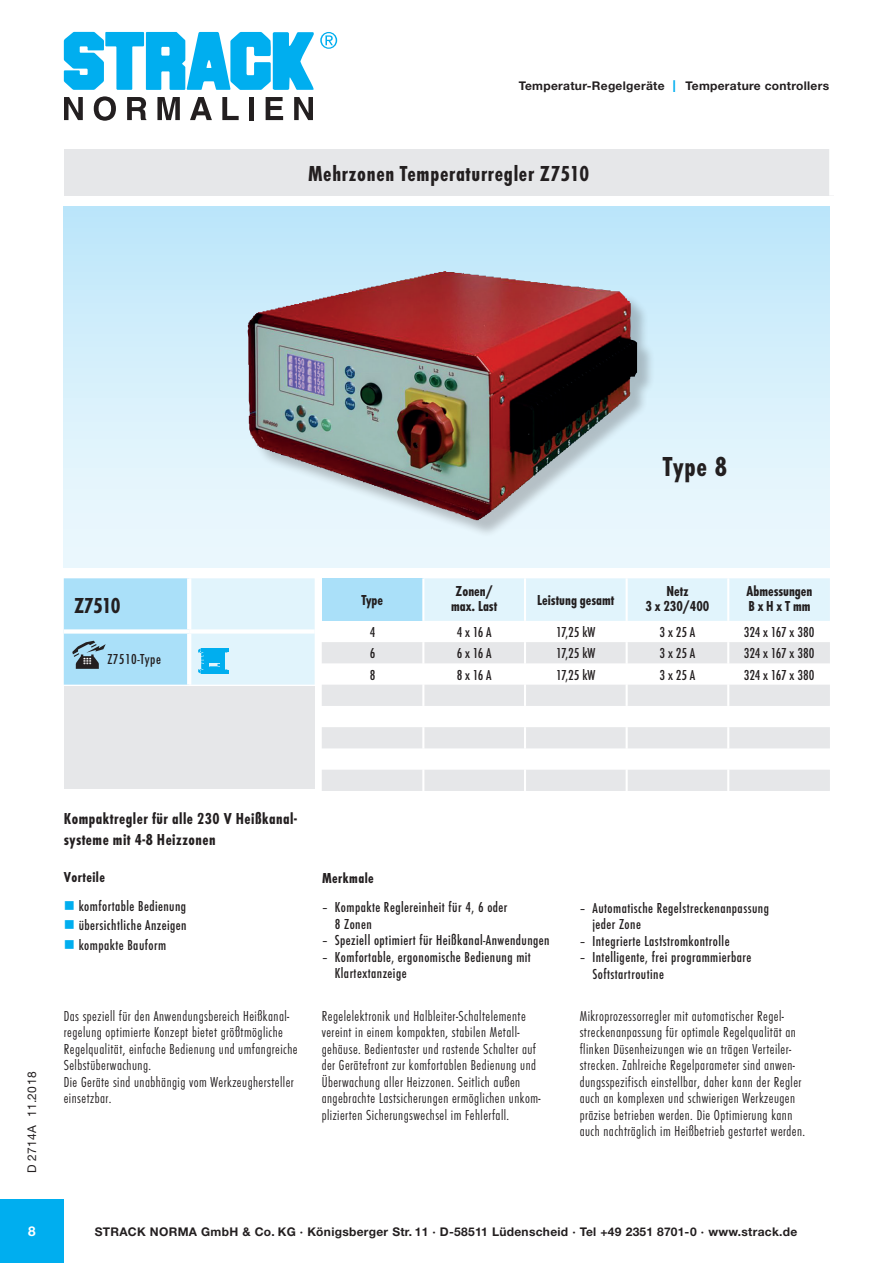
<style>
.page{position:relative;width:893px;height:1263px;background:#fff}
.page>*{position:absolute;margin:0;border:0;box-sizing:border-box;transform-origin:0 0}
.t1{font:28.5px "Futura T Bol Con";color:#231f20}
.t2{font:22.5px "Futura T Bol Con";letter-spacing:.03em;color:#231f20}
.ZwischenŸberschrift{font:16.5px/21px "Futura T Bol Con";letter-spacing:.03em;color:#231f20}
.Grndschr__10_12_FutL{font:15px/16.5px "Futura T Lig Con";letter-spacing:.03em;color:#231f20}
.Grndschr__10_12_FutL-2{font:15px/16.5px "Futura T Med Con";letter-spacing:.03em;color:#231f20}
.ZwischenŸberschrift-2{font:15px/16.5px "Futura T Lig Con";letter-spacing:.03em;color:#231f20}
.ZwischenŸberschrift-3{font:15px "Futura T Bol Con";color:#231f20}
.Grndschr__10_12_FutL-3{font:15px "Futura T Med Con";letter-spacing:-.015em;color:#231f20}
.ZwischenŸberschrift-4{font:15px "Futura T Bol Con";letter-spacing:.03em;color:#231f20}
.t3{font:700 13.5px "Helvetica Neue LT Std";color:#fff}
.t4{font:700 12px "Helvetica Neue LT Std";letter-spacing:.025em;color:#231f20}
.t5{font:12px "Helvetica Neue LT Std";letter-spacing:.03em;color:#231f20}
.s1{font-weight:400;font-size:16.5px;color:#00aeef}
.s2{color:#00aeef}
</style>
<div class="page">
<div style="left:0;top:1199px;width:64px;height:64px;background:#00aeef"></div>
<svg style="left:64px;top:97px;width:19px;height:23px"></svg>
<svg style="left:94px;top:96px;width:22px;height:25px"></svg>
<svg style="left:127px;top:97px;width:19px;height:23px"></svg>
<svg style="left:157px;top:97px;width:23px;height:23px"></svg>
<svg style="left:190px;top:97px;width:22px;height:23px"></svg>
<svg style="left:222px;top:97px;width:17px;height:23px"></svg>
<div style="left:249px;top:97px;width:5px;height:23px;background:#231f20"></div>
<svg style="left:266px;top:97px;width:17px;height:23px"></svg>
<svg style="left:294px;top:97px;width:19px;height:23px"></svg>
<svg style="left:64px;top:32px;width:273px;height:58px"></svg>
<div style="left:64px;top:149px;width:769px;height:47px;background:#e6e7e9"></div>
<div style="left:829px;top:149px;width:9px;height:47px;background:#fff"></div>
<div style="left:64px;top:206px;width:766px;height:362px;background:linear-gradient(to bottom,#bde6fa,#f0f9fd)"></div>
<div style="left:250px;top:274px;width:405px;height:264px;background:#231f20;opacity:.25"></div>
<img style="left:247px;top:271px;width:196px;height:213px">
<svg style="left:64px;top:578px;width:251px;height:107px;background:#c2e7f7"></svg>
<div style="left:322px;top:578px;width:101px;height:43px;background:#aae0f9"></div>
<div style="left:424px;top:578px;width:406px;height:43px;background:#e1f4fc"></div>
<svg style="left:322px;top:642px;width:508px;height:149px;fill:#e6e7e9"></svg>
<hr style="left:422px;top:578px;width:2px;height:43px;background:#fff">
<hr style="left:524px;top:578px;width:2px;height:43px;background:#fff">
<hr style="left:626px;top:578px;width:2px;height:43px;background:#fff">
<hr style="left:727px;top:578px;width:2px;height:43px;background:#fff">
<hr style="left:422px;top:642px;width:2px;height:21px;background:#fff">
<hr style="left:524px;top:642px;width:2px;height:21px;background:#fff">
<hr style="left:626px;top:642px;width:2px;height:21px;background:#fff">
<hr style="left:727px;top:642px;width:2px;height:21px;background:#fff">
<hr style="left:422px;top:663px;width:2px;height:22px;background:#fff">
<hr style="left:524px;top:663px;width:2px;height:22px;background:#fff">
<hr style="left:626px;top:663px;width:2px;height:22px;background:#fff">
<hr style="left:727px;top:663px;width:2px;height:22px;background:#fff">
<hr style="left:422px;top:685px;width:2px;height:21px;background:#fff">
<hr style="left:524px;top:685px;width:2px;height:21px;background:#fff">
<hr style="left:626px;top:685px;width:2px;height:21px;background:#fff">
<hr style="left:727px;top:685px;width:2px;height:21px;background:#fff">
<hr style="left:422px;top:706px;width:2px;height:21px;background:#fff">
<hr style="left:524px;top:706px;width:2px;height:21px;background:#fff">
<hr style="left:626px;top:706px;width:2px;height:21px;background:#fff">
<hr style="left:727px;top:706px;width:2px;height:21px;background:#fff">
<hr style="left:422px;top:727px;width:2px;height:21px;background:#fff">
<hr style="left:524px;top:727px;width:2px;height:21px;background:#fff">
<hr style="left:626px;top:727px;width:2px;height:21px;background:#fff">
<hr style="left:727px;top:727px;width:2px;height:21px;background:#fff">
<hr style="left:422px;top:748px;width:2px;height:22px;background:#fff">
<hr style="left:524px;top:748px;width:2px;height:22px;background:#fff">
<hr style="left:626px;top:748px;width:2px;height:22px;background:#fff">
<hr style="left:727px;top:748px;width:2px;height:22px;background:#fff">
<hr style="left:422px;top:770px;width:2px;height:21px;background:#fff">
<hr style="left:524px;top:770px;width:2px;height:21px;background:#fff">
<hr style="left:626px;top:770px;width:2px;height:21px;background:#fff">
<hr style="left:727px;top:770px;width:2px;height:21px;background:#fff">
<div style="left:64px;top:687px;width:251px;height:102px;background:#e6e7e9"></div>
<p class="t4" style="left:519px;top:78px;width:312px">Temperatur-Regelgeräte <span class="s1">I</span> Temperature controllers</p>
<p class="t2" style="left:308px;top:160px;width:283px">Mehrzonen Temperaturregler Z7510</p>
<p class="t2" style="left:74px;top:593px;width:48px">Z7510</p>
<p class="Grndschr__10_12_FutL-2" style="left:107px;top:651px;width:55px">Z7510-Type</p>
<p class="ZwischenŸberschrift-3" style="left:361px;top:591px;width:23px">Type</p>
<p class="t1" style="left:663px;top:450px;width:66px">Type 8</p>
<p class="ZwischenŸberschrift-3" style="left:456px;top:582px;width:39px">Zonen/</p>
<p class="ZwischenŸberschrift-3" style="left:451px;top:597px;width:48px">max. Last</p>
<p class="ZwischenŸberschrift-3" style="left:537px;top:591px;width:79px">Leistung gesamt</p>
<p class="ZwischenŸberschrift-3" style="left:666px;top:582px;width:23px">Netz</p>
<p class="ZwischenŸberschrift-3" style="left:646px;top:597px;width:65px">3 x 230/400</p>
<p class="ZwischenŸberschrift-3" style="left:746px;top:582px;width:68px">Abmessungen</p>
<p class="ZwischenŸberschrift-3" style="left:748px;top:597px;width:64px">B x H x T mm</p>
<p class="Grndschr__10_12_FutL-2" style="left:370px;top:624px;width:7px">4</p>
<p class="Grndschr__10_12_FutL-2" style="left:457px;top:624px;width:37px">4 x 16 A</p>
<p class="Grndschr__10_12_FutL-2" style="left:556px;top:624px;width:41px">17,25 kW</p>
<p class="Grndschr__10_12_FutL-2" style="left:660px;top:624px;width:37px">3 x 25 A</p>
<p class="Grndschr__10_12_FutL-3" style="left:744px;top:624px;width:72px">324 x 167 x 380</p>
<p class="Grndschr__10_12_FutL-2" style="left:370px;top:645px;width:7px">6</p>
<p class="Grndschr__10_12_FutL-2" style="left:457px;top:645px;width:37px">6 x 16 A</p>
<p class="Grndschr__10_12_FutL-2" style="left:556px;top:645px;width:41px">17,25 kW</p>
<p class="Grndschr__10_12_FutL-2" style="left:660px;top:645px;width:37px">3 x 25 A</p>
<p class="Grndschr__10_12_FutL-3" style="left:744px;top:645px;width:72px">324 x 167 x 380</p>
<p class="Grndschr__10_12_FutL-2" style="left:370px;top:667px;width:7px">8</p>
<p class="Grndschr__10_12_FutL-2" style="left:457px;top:667px;width:37px">8 x 16 A</p>
<p class="Grndschr__10_12_FutL-2" style="left:556px;top:667px;width:41px">17,25 kW</p>
<p class="Grndschr__10_12_FutL-2" style="left:660px;top:667px;width:37px">3 x 25 A</p>
<p class="Grndschr__10_12_FutL-3" style="left:744px;top:666px;width:72px">324 x 167 x 380</p>
<p class="t5" style="left:25px;top:1173px;width:103px;rotate:-90deg">D 2714A 11.2018</p>
<p class="ZwischenŸberschrift" style="left:64px;top:808px;width:235px">Kompaktregler für alle 230 V Heißkanal&shy;systeme mit 4-8 Heizzonen</p>
<p class="ZwischenŸberschrift-4" style="left:64px;top:868px;width:43px">Vorteile</p>
<p class="Grndschr__10_12_FutL-2" style="left:64px;top:898px;width:124px"><span class="s2">■</span> komfortable Bedienung</p>
<p class="Grndschr__10_12_FutL-2" style="left:64px;top:917px;width:124px"><span class="s2">■</span> übersichtliche Anzeigen</p>
<p class="Grndschr__10_12_FutL-2" style="left:64px;top:937px;width:104px"><span class="s2">■</span> kompakte Bauform</p>
<p class="ZwischenŸberschrift-4" style="left:322px;top:869px;width:53px">Merkmale</p>
<p class="Grndschr__10_12_FutL-2" style="left:335px;top:899px;width:174px;text-indent:-13px">– Kompakte Reglereinheit für 4, 6 oder<br>8 Zonen</p>
<p class="Grndschr__10_12_FutL-2" style="left:322px;top:932px;width:229px">– Speziell optimiert für Heißkanal-Anwendungen</p>
<p class="Grndschr__10_12_FutL-2" style="left:335px;top:949px;width:198px;text-indent:-13px">– Komfortable, ergonomische Bedienung mit<br>Klartextanzeige</p>
<p class="Grndschr__10_12_FutL-2" style="left:580px;top:900px;width:191px">– Automatische Regelstreckenanpassung</p>
<p class="Grndschr__10_12_FutL-2" style="left:592px;top:916px;width:50px">jeder Zone</p>
<p class="Grndschr__10_12_FutL-2" style="left:580px;top:933px;width:151px">– Integrierte Laststromkontrolle</p>
<p class="Grndschr__10_12_FutL-2" style="left:592px;top:949px;width:160px;text-indent:-13px">– Intelligente, frei programmierbare<br>Softstartroutine</p>
<p class="ZwischenŸberschrift-2" style="left:64px;top:1008px;width:235px">Das speziell für den Anwendungsbereich Heißkanal&shy;regelung optimierte Konzept bietet größtmögliche Regelqualität, einfache Bedienung und umfangreiche Selbstüberwachung.<br>Die Geräte sind unabhängig vom Werkzeughersteller einsetzbar.</p>
<p class="Grndschr__10_12_FutL" style="left:322px;top:1008px;width:220px">Regelelektronik und Halbleiter-Schaltelemente vereint in einem kompakten, stabilen Metall&shy;gehäuse. Bedientaster und rastende Schalter auf der Gerätefront zur komfortablen Bedienung und Überwachung aller Heizzonen. Seitlich außen angebrachte Lastsicherungen ermöglichen unkom&shy;plizierten Sicherungswechsel im Fehlerfall.</p>
<p class="Grndschr__10_12_FutL" style="left:580px;top:1008px;width:227px">Mikroprozessorregler mit automatischer Regel&shy;streckenanpassung für optimale Regelqualität an flinken Düsenheizungen wie an trägen Verteiler&shy;strecken. Zahlreiche Regelparameter sind anwen&shy;dungsspezifisch einstellbar, daher kann der Regler auch an komplexen und schwierigen Werkzeugen präzise betrieben werden. Die Optimierung kann auch nachträglich im Heißbetrieb gestartet werden.</p>
<p class="t3" style="left:28px;top:1222px;width:9px">8</p>
<p class="t4" style="left:95px;top:1224px;width:704px">STRACK NORMA GmbH &amp; Co. KG · Königsberger Str. 11 · D-58511 Lüdenscheid · Tel +49 2351 8701-0 · www.strack.de</p>
</div>
